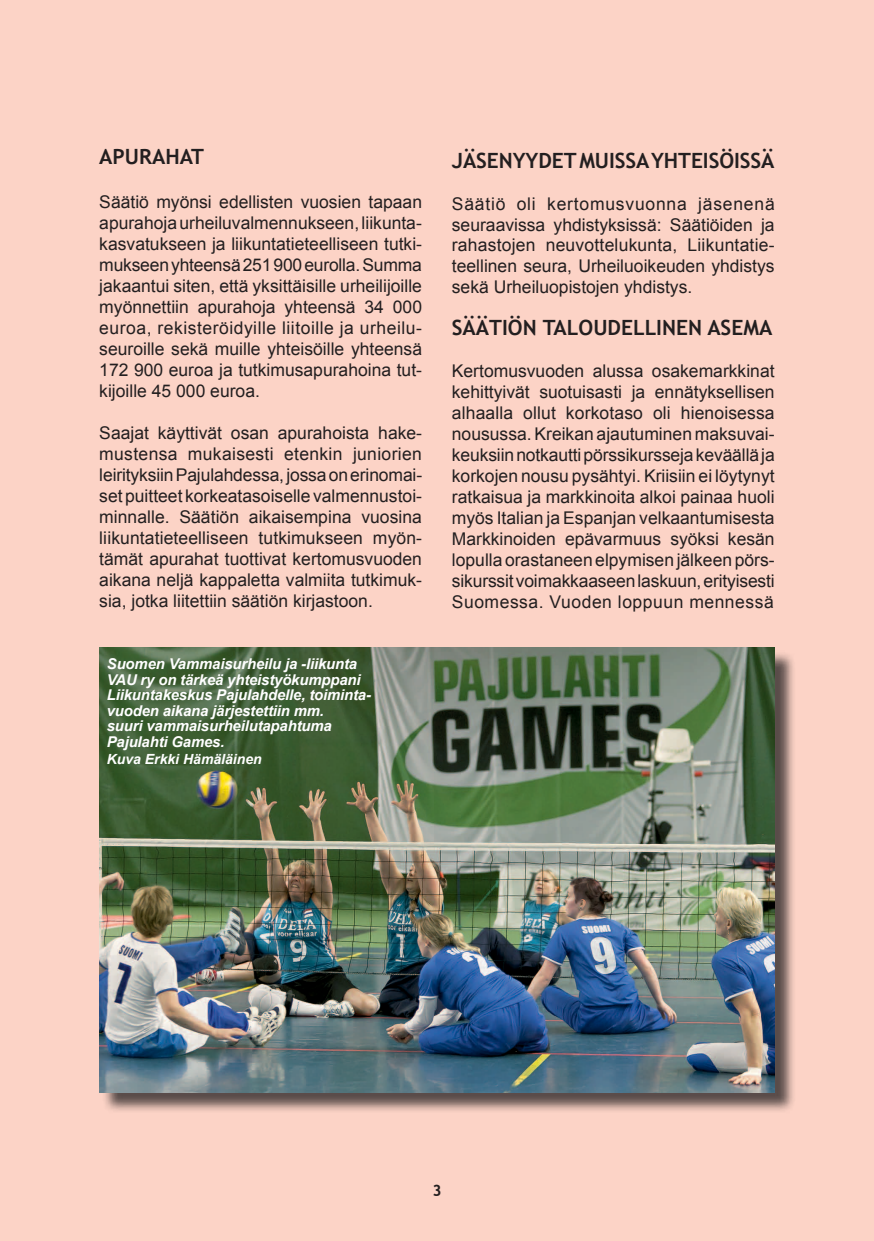
<style>
.page{position:relative;width:874px;height:1241px;background:#fff}
.page>*{position:absolute;margin:0;border:0;box-sizing:border-box;transform-origin:0 0}
.t1{font:700 21px "Trebuchet MS";color:#231f20}
.t2{font:17.5px/21px "Arial";color:#231f20;text-align:justify}
.t3{font:700 15.75px "Trebuchet MS";color:#231f20}
.t4{font:italic 700 14.88px/15.4px "Arial";letter-spacing:-.01em;color:#fff}
.t5{font:italic 700 14px "Arial";color:#fff}
</style>
<div class="page">
<div style="left:0;top:0;width:873px;height:1240px;background:#fcd3c6"></div>
<div style="left:102px;top:650px;width:693px;height:463px;background:#231f20;opacity:.75"></div>
<img style="left:99px;top:647px;width:675px;height:444px">
<p class="t1" style="left:99px;top:144px;width:106px">APURAHAT</p>
<p class="t2" style="left:99px;top:191px;width:324px">Säätiö myönsi edellisten vuosien tapaan apurahoja urheiluvalmennukseen, liikunta&shy;kasvatukseen ja liikuntatieteelliseen tutki&shy;mukseen yhteensä 251 900 eurolla. Summa jakaantui siten, että yksittäisille urheilijoille myönnettiin apurahoja yhteensä 34 000 euroa, rekisteröidyille liitoille ja urheilu&shy;seuroille sekä muille yhteisöille yhteensä 172 900 euroa ja tutkimusapurahoina tut&shy;kijoille 45 000 euroa.</p>
<p class="t2" style="left:99px;top:422px;width:324px">Saajat käyttivät osan apurahoista hake&shy;mustensa mukaisesti etenkin juniorien leirityksiin Pajulahdessa, jossa on erinomai&shy;set puitteet korkeatasoiselle valmennustoi&shy;minnalle. Säätiön aikaisempina vuosina liikuntatieteelliseen tutkimukseen myön&shy;tämät apurahat tuottivat kertomusvuoden aikana neljä kappaletta valmiita tutkimuk&shy;sia, jotka liitettiin säätiön kirjastoon.</p>
<p class="t4" style="left:107px;top:657px;width:266px">Suomen Vammaisurheilu ja -liikunta VAU ry on tärkeä yhteistyökumppani Liikuntakeskus Pajulahdelle, toiminta&shy;vuoden aikana järjestettiin mm.<br>suuri vammaisurheilutapahtuma Pajulahti Games.</p>
<p class="t5" style="left:107px;top:750px;width:156px">Kuva Erkki Hämäläinen</p>
<p class="t1" style="left:451px;top:147px;width:324px">JÄSENYYDET MUISSA YHTEISÖISSÄ</p>
<p class="t2" style="left:451px;top:193px;width:324px">Säätiö oli kertomusvuonna jäsenenä seuraavissa yhdistyksissä: Säätiöiden ja rahastojen neuvottelukunta, Liikuntatie&shy;teellinen seura, Urheiluoikeuden yhdistys sekä Urheiluopistojen yhdistys.</p>
<p class="t1" style="left:451px;top:314px;width:322px">SÄÄTIÖN TALOUDELLINEN ASEMA</p>
<p class="t2" style="left:451px;top:360px;width:324px">Kertomusvuoden alussa osakemarkkinat kehittyivät suotuisasti ja ennätyksellisen alhaalla ollut korkotaso oli hienoisessa nousussa. Kreikan ajautuminen maksuvai&shy;keuksiin notkautti pörssikursseja keväällä ja korkojen nousu pysähtyi. Kriisiin ei löytynyt ratkaisua ja markkinoita alkoi painaa huoli myös Italian ja Espanjan velkaantumisesta Markkinoiden epävarmuus syöksi kesän lopulla orastaneen elpymisen jälkeen pörs&shy;sikurssit voimakkaaseen laskuun, erityisesti Suomessa. Vuoden loppuun mennessä</p>
<p class="t3" style="left:432px;top:1179px;width:11px">3</p>
</div>
